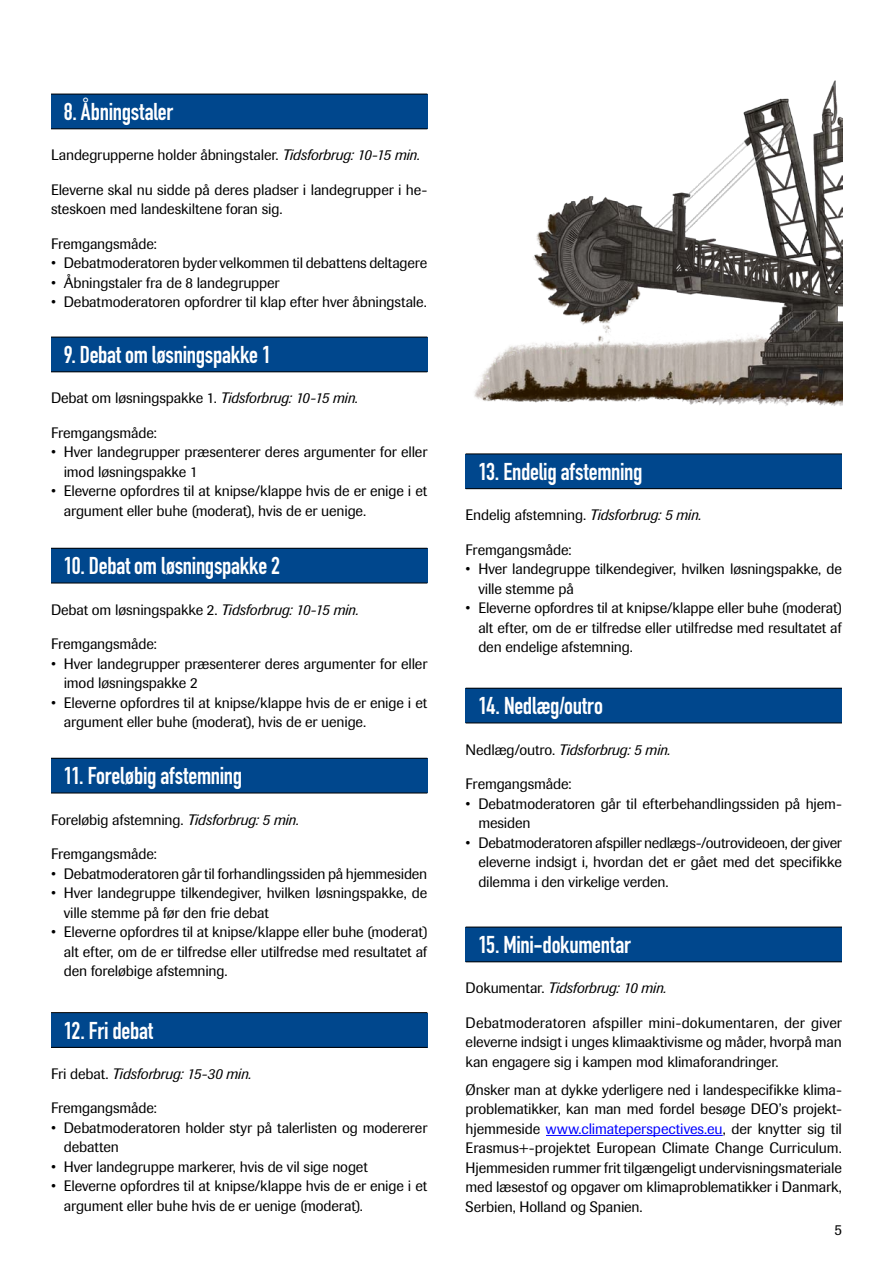
<style>
.page{position:relative;width:893px;height:1263px;background:#fff}
.page>*{position:absolute;margin:0;border:0;box-sizing:border-box;transform-origin:0 0}
.t1{font:700 24px "DIN Condensed";letter-spacing:-.01em;color:#fff}
.t2{font:15px/19.5px "Imago";letter-spacing:-.01em;color:#000}
.t3{font:italic 15px "Imago";letter-spacing:-.005em;color:#000}
.s1{font-style:italic}
.s2{font-style:normal}
.s3{color:#00f}
</style>
<div class="page">
<div style="left:51px;top:94px;width:376px;height:35px;background:#00478d"></div>
<hr style="left:51px;top:94px;width:376px;height:1px;background:#000">
<hr style="left:51px;top:128px;width:376px;height:1px;background:#000">
<div style="left:51px;top:337px;width:376px;height:35px;background:#00478d"></div>
<hr style="left:51px;top:337px;width:376px;height:1px;background:#000">
<hr style="left:51px;top:371px;width:376px;height:1px;background:#000">
<div style="left:51px;top:548px;width:376px;height:35px;background:#00478d"></div>
<hr style="left:51px;top:548px;width:376px;height:1px;background:#000">
<hr style="left:51px;top:583px;width:376px;height:1px;background:#000">
<div style="left:51px;top:758px;width:376px;height:35px;background:#00478d"></div>
<hr style="left:51px;top:758px;width:376px;height:1px;background:#000">
<hr style="left:51px;top:793px;width:376px;height:1px;background:#000">
<div style="left:51px;top:1013px;width:376px;height:35px;background:#00478d"></div>
<hr style="left:51px;top:1012px;width:376px;height:1px;background:#000">
<hr style="left:51px;top:1047px;width:376px;height:1px;background:#000">
<div style="left:466px;top:454px;width:376px;height:35px;background:#00478d"></div>
<hr style="left:466px;top:453px;width:376px;height:1px;background:#000">
<hr style="left:466px;top:488px;width:376px;height:1px;background:#000">
<div style="left:466px;top:688px;width:376px;height:35px;background:#00478d"></div>
<hr style="left:466px;top:688px;width:376px;height:1px;background:#000">
<hr style="left:466px;top:723px;width:376px;height:1px;background:#000">
<div style="left:466px;top:927px;width:376px;height:35px;background:#00478d"></div>
<hr style="left:466px;top:927px;width:376px;height:1px;background:#000">
<hr style="left:466px;top:961px;width:376px;height:1px;background:#000">
<hr style="left:546px;top:1135px;width:177px;height:1px;background:#00f">
<img style="left:474px;top:80px;width:368px;height:326px">
<h1 class="t1" style="left:64px;top:95px;width:111px">8. Åbningstaler</h1>
<p class="t2" style="left:51px;top:146px;width:370px">Landegrupperne holder åbningstaler. <span class="s1">Tidsforbrug: 10-15 min.</span></p>
<p class="t2" style="left:51px;top:180px;width:378px">Eleverne skal nu sidde på deres pladser i landegrupper i he&shy;steskoen med landeskiltene foran sig.</p>
<p class="t2" style="left:51px;top:234px;width:108px">Fremgangsmåde:</p>
<p class="t2" style="left:51px;top:254px;width:378px">• Debatmoderatoren byder velkommen til debattens deltagere</p>
<p class="t2" style="left:51px;top:273px;width:230px">• Åbningstaler fra de 8 landegrupper</p>
<p class="t2" style="left:51px;top:293px;width:377px">• Debatmoderatoren opfordrer til klap efter hver åbningstale.</p>
<h1 class="t1" style="left:64px;top:338px;width:209px">9. Debat om løsningspakke 1</h1>
<p class="t2" style="left:51px;top:389px;width:308px">Debat om løsningspakke 1. <span class="s1">Tidsforbrug: 10-15 min.</span></p>
<p class="t2" style="left:51px;top:423px;width:108px">Fremgangsmåde:</p>
<p class="t2" style="left:64px;top:443px;width:365px;text-indent:-13px">• Hver landegrupper præsenterer deres argumenter for eller imod løsningspakke 1</p>
<p class="t2" style="left:64px;top:482px;width:365px;text-indent:-13px">• Eleverne opfordres til at knipse/klappe hvis de er enige i et argument eller buhe (moderat), hvis de er uenige.</p>
<h1 class="t1" style="left:64px;top:550px;width:218px">10. Debat om løsningspakke 2</h1>
<p class="t2" style="left:51px;top:600px;width:309px">Debat om løsningspakke 2. <span class="s1">Tidsforbrug: 10-15 min.</span></p>
<p class="t2" style="left:51px;top:634px;width:108px">Fremgangsmåde:</p>
<p class="t2" style="left:64px;top:654px;width:365px;text-indent:-13px">• Hver landegrupper præsenterer deres argumenter for eller imod løsningspakke 2</p>
<p class="t2" style="left:64px;top:693px;width:365px;text-indent:-13px">• Eleverne opfordres til at knipse/klappe hvis de er enige i et argument eller buhe (moderat), hvis de er uenige.</p>
<h1 class="t1" style="left:64px;top:759px;width:180px">11. Foreløbig afstemning</h1>
<p class="t2" style="left:51px;top:810px;width:249px">Foreløbig afstemning. <span class="s1">Tidsforbrug: 5 min.</span></p>
<p class="t2" style="left:51px;top:844px;width:108px">Fremgangsmåde:</p>
<p class="t2" style="left:51px;top:864px;width:378px">• Debatmoderatoren går til forhandlingssiden på hjemmesiden</p>
<p class="t2" style="left:64px;top:883px;width:365px;text-indent:-13px">• Hver landegruppe tilkendegiver, hvilken løsningspakke, de ville stemme på før den frie debat</p>
<p class="t2" style="left:64px;top:922px;width:365px;text-align:justify;text-indent:-13px">• Eleverne opfordres til at knipse/klappe eller buhe (moderat) alt efter, om de er tilfredse eller utilfredse med resultatet af den foreløbige afstemning.</p>
<h1 class="t1" style="left:64px;top:1014px;width:91px">12. Fri debat</h1>
<p class="t3" style="left:51px;top:1065px;width:202px"><span class="s2">Fri debat.</span> Tidsforbrug: 15-30 min.</p>
<p class="t2" style="left:51px;top:1098px;width:108px">Fremgangsmåde:</p>
<p class="t2" style="left:64px;top:1118px;width:365px;text-indent:-13px">• Debatmoderatoren holder styr på talerlisten og modererer debatten</p>
<p class="t2" style="left:51px;top:1157px;width:318px">• Hver landegruppe markerer, hvis de vil sige noget</p>
<p class="t2" style="left:64px;top:1176px;width:365px;text-indent:-13px">• Eleverne opfordres til at knipse/klappe hvis de er enige i et argument eller buhe hvis de er uenige (moderat).</p>
<h1 class="t1" style="left:478px;top:455px;width:166px">13. Endelig afstemning</h1>
<p class="t2" style="left:466px;top:505px;width:237px">Endelig afstemning. <span class="s1">Tidsforbrug: 5 min.</span></p>
<p class="t2" style="left:466px;top:540px;width:108px">Fremgangsmåde:</p>
<p class="t2" style="left:478px;top:559px;width:365px;text-indent:-13px">• Hver landegruppe tilkendegiver, hvilken løsningspakke, de ville stemme på</p>
<p class="t2" style="left:478px;top:598px;width:365px;text-align:justify;text-indent:-13px">• Eleverne opfordres til at knipse/klappe eller buhe (moderat) alt efter, om de er tilfredse eller utilfredse med resultatet af den endelige afstemning.</p>
<h1 class="t1" style="left:478px;top:689px;width:126px">14. Nedlæg/outro</h1>
<p class="t3" style="left:466px;top:741px;width:206px"><span class="s2">Nedlæg/outro.</span> Tidsforbrug: 5 min.</p>
<p class="t2" style="left:466px;top:774px;width:108px">Fremgangsmåde:</p>
<p class="t2" style="left:478px;top:794px;width:365px;text-indent:-13px">• Debatmoderatoren går til efterbehandlingssiden på hjem&shy;mesiden</p>
<p class="t2" style="left:478px;top:833px;width:365px;text-align:justify;text-indent:-13px">• Debatmoderatoren afspiller nedlægs-/outrovideoen, der giver eleverne indsigt i, hvordan det er gået med det specifikke dilemma i den virkelige verden.</p>
<h1 class="t1" style="left:478px;top:928px;width:154px">15. Mini-dokumentar</h1>
<p class="t3" style="left:466px;top:979px;width:202px"><span class="s2">Dokumentar.</span> Tidsforbrug: 10 min.</p>
<p class="t2" style="left:466px;top:1013px;width:378px;text-align:justify">Debatmoderatoren afspiller mini-dokumentaren, der giver eleverne indsigt i unges klimaaktivisme og måder, hvorpå man kan engagere sig i kampen mod klimaforandringer.</p>
<p class="t2" style="left:466px;top:1080px;width:378px;text-align:justify">Ønsker man at dykke yderligere ned i landespecifikke klima&shy;problematikker, kan man med fordel besøge DEO’s projekt&shy;hjemmeside <span class="s3">www.climateperspectives.eu</span>, der knytter sig til Erasmus+-projektet European Climate Change Curriculum.<br>Hjemmesiden rummer frit tilgængeligt undervisningsmateriale med læsestof og opgaver om klimaproblematikker i Danmark, Serbien, Holland og Spanien.</p>
<p class="t2" style="left:834px;top:1220px;width:9px">5</p>
</div>
